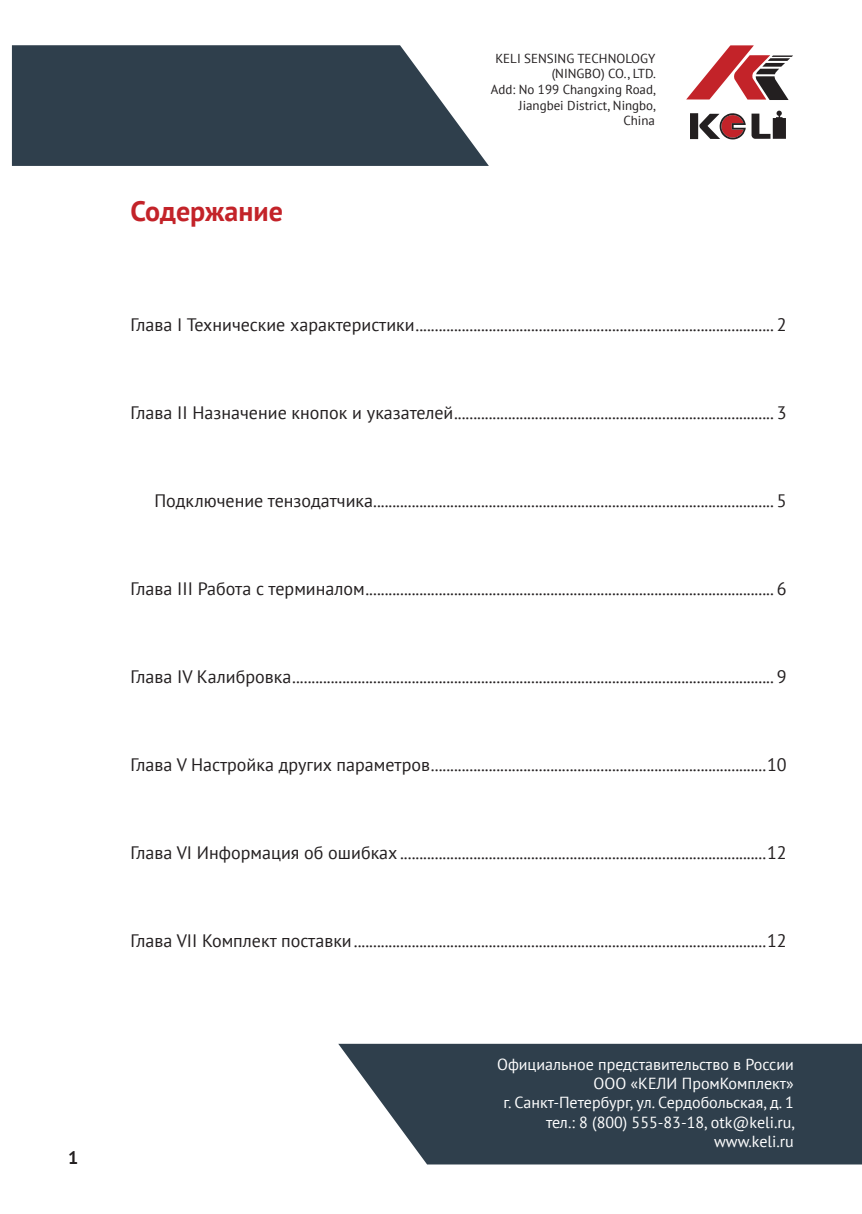
<style>
.page{position:relative;width:862px;height:1214px;background:#fff}
.page>*{position:absolute;margin:0;border:0;box-sizing:border-box;transform-origin:0 0}
.t1{font:700 28px "PT Sans";color:#c32329}
.t2{font:18px "PT Sans";color:#231f20}
.t3{font:700 18px "PT Sans";color:#231f20}
.t4{font:16px/19.2px "PT Sans";color:#fff;text-align:right}
.t5{font:13px/15.6px "PT Sans";color:#231f20;text-align:right}
</style>
<div class="page">
<svg style="left:12px;top:45px;width:477px;height:121px;background:#42515d"></svg>
<svg style="left:686px;top:45px;width:107px;height:55px"></svg>
<svg style="left:690px;top:110px;width:96px;height:29px"></svg>
<svg style="left:338px;top:1043px;width:524px;height:121px;background:#41505c"></svg>
<p class="t3" style="left:68px;top:1145px;width:12px">1</p>
<p class="t1" style="left:130px;top:193px;width:154px">Содержание</p>
<p class="t5" style="left:491px;top:50px;width:167px">KELI SENSING TECHNOLOGY (NINGBO) CO., LTD.<br>Add: No 199 Changxing Road,<br>Jiangbei District, Ningbo,<br>China</p>
<p class="t2" style="left:130px;top:313px;width:657px">Глава I Технические характеристики............................................................................................. 2</p>
<p class="t2" style="left:130px;top:401px;width:658px">Глава II Назначение кнопок и указателей................................................................................... 3</p>
<p class="t2" style="left:154px;top:489px;width:634px">Подключение тензодатчика........................................................................................................ 5</p>
<p class="t2" style="left:130px;top:577px;width:658px">Глава III Работа с терминалом.......................................................................................................... 6</p>
<p class="t2" style="left:130px;top:665px;width:658px">Глава IV Калибровка............................................................................................................................. 9</p>
<p class="t2" style="left:130px;top:753px;width:658px">Глава V Настройка других параметров.......................................................................................10</p>
<p class="t2" style="left:130px;top:841px;width:658px">Глава VI Информация об ошибках ...............................................................................................12</p>
<p class="t2" style="left:130px;top:929px;width:658px">Глава VII Комплект поставки...........................................................................................................12</p>
<p class="t4" style="left:497px;top:1054px;width:300px">Официальное представительство в России<br>ООО «КЕЛИ ПромКомплект»<br>г. Санкт-Петербург, ул. Сердобольская, д. 1 тел.: 8 (800) 555-83-18, otk@keli.ru, www.keli.ru</p>
</div>
